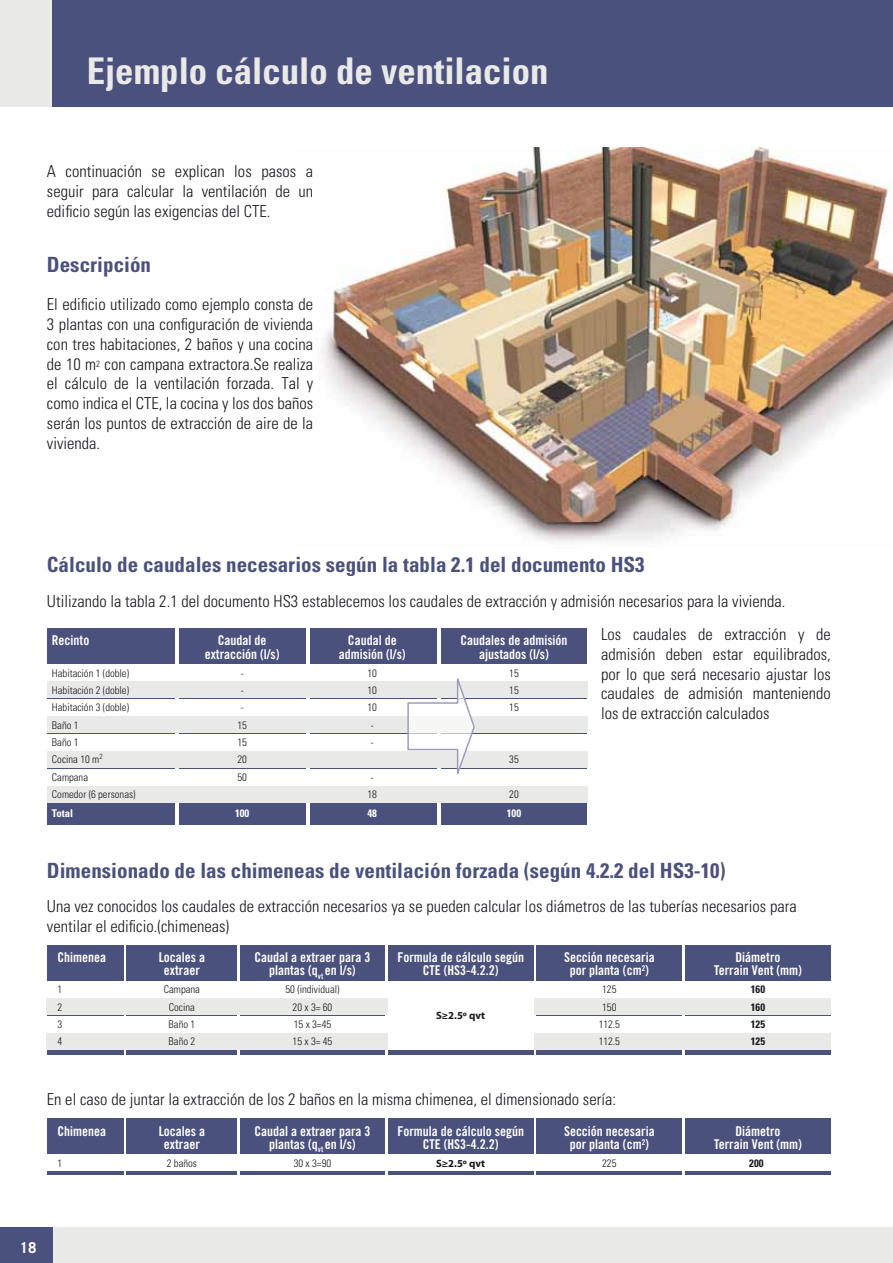
<style>
.page{position:relative;width:893px;height:1263px;background:#fff}
.page>*{position:absolute;margin:0;border:0;box-sizing:border-box;transform-origin:0 0}
.t1{font:700 condensed 36.75px "Univers LT Std";color:#e9eae8}
.t2{font:700 condensed 21px "Univers LT Std";color:#4b517d}
.t3{font:300 condensed 16.5px/19.8px "Univers LT Std";color:#1a171c;text-align:justify}
.t4{font:700 15px "Trade Gothic";color:#fff}
.t5{font:13.5px/13.5px "Trade Gothic LT Std Bd Cn 20";color:#fff;text-align:center}
.t6{font:300 condensed 10.65px/17.4px "Univers LT Std";color:#1a171c;text-align:center}
.t7{font:700 10.65px "Myriad Pro";color:#1a171c}
.t8{font:700 condensed 10.65px/17.4px "Univers LT Std";color:#1a171c;text-align:justify}
.t9{font:700 condensed 10.65px "Univers LT Std";color:#fff}
</style>
<div class="page">
<img style="left:323px;top:148px;width:570px;height:394px">
<div style="left:0;top:0;width:893px;height:107px;background:#4b517d"></div>
<div style="left:0;top:0;width:51px;height:107px;background:#e9eae8"></div>
<div style="left:0;top:1228px;width:893px;height:35px;background:#e9eae8"></div>
<div style="left:0;top:1228px;width:52px;height:35px;background:#4b517d"></div>
<div style="left:441px;top:628px;width:146px;height:197px;background:#4b517d"></div>
<div style="left:310px;top:628px;width:127px;height:197px;background:#4b517d"></div>
<div style="left:47px;top:628px;width:127px;height:197px;background:#4b517d"></div>
<div style="left:179px;top:628px;width:127px;height:197px;background:#4b517d"></div>
<div style="left:47px;top:786px;width:540px;height:17px;background:#e9eae8"></div>
<div style="left:47px;top:734px;width:540px;height:16px;background:#fff"></div>
<div style="left:47px;top:717px;width:540px;height:16px;background:#e9eae8"></div>
<div style="left:47px;top:752px;width:540px;height:16px;background:#e9eae8"></div>
<div style="left:47px;top:769px;width:540px;height:16px;background:#fff"></div>
<div style="left:47px;top:682px;width:540px;height:16px;background:#e9eae8"></div>
<div style="left:47px;top:664px;width:540px;height:16px;background:#fff"></div>
<div style="left:47px;top:699px;width:540px;height:16px;background:#fff"></div>
<svg style="left:407px;top:678px;width:69px;height:97px"></svg>
<div style="left:685px;top:944px;width:146px;height:110px;background:#4b517d"></div>
<div style="left:536px;top:944px;width:146px;height:110px;background:#4b517d"></div>
<div style="left:388px;top:944px;width:146px;height:110px;background:#4b517d"></div>
<div style="left:240px;top:944px;width:145px;height:110px;background:#4b517d"></div>
<div style="left:47px;top:944px;width:77px;height:110px;background:#4b517d"></div>
<div style="left:127px;top:944px;width:110px;height:110px;background:#4b517d"></div>
<div style="left:47px;top:1033px;width:784px;height:17px;background:#e9eae8"></div>
<div style="left:47px;top:998px;width:784px;height:17px;background:#e9eae8"></div>
<div style="left:47px;top:981px;width:784px;height:16px;background:#fff"></div>
<div style="left:47px;top:1016px;width:784px;height:16px;background:#fff"></div>
<div style="left:388px;top:981px;width:146px;height:68px;background:#fff"></div>
<div style="left:685px;top:1118px;width:146px;height:57px;background:#4b517d"></div>
<div style="left:536px;top:1118px;width:146px;height:57px;background:#4b517d"></div>
<div style="left:388px;top:1118px;width:146px;height:57px;background:#4b517d"></div>
<div style="left:240px;top:1118px;width:145px;height:57px;background:#4b517d"></div>
<div style="left:47px;top:1118px;width:77px;height:57px;background:#4b517d"></div>
<div style="left:127px;top:1118px;width:110px;height:57px;background:#4b517d"></div>
<div style="left:47px;top:1154px;width:784px;height:17px;background:#fff"></div>
<h1 class="t1" style="left:87px;top:49px;width:463px">Ejemplo cálculo de ventilacion</h1>
<p class="t3" style="left:47px;top:161px;width:268px">A continuación se explican los pasos a seguir para calcular la ventilación de un edificio según las exigencias del CTE.</p>
<p class="t2" style="left:47px;top:252px;width:106px">Descripción</p>
<p class="t3" style="left:47px;top:294px;width:268px">El edificio utilizado como ejemplo consta de 3 plantas con una configuración de vivienda con tres habitaciones, 2 baños y una cocina de 10 m<sup>2</sup> con campana extractora.Se realiza el cálculo de la ventilación forzada. Tal y como indica el CTE, la cocina y los dos baños serán los puntos de extracción de aire de la vivienda.</p>
<p class="t2" style="left:47px;top:552px;width:599px">Cálculo de caudales necesarios según la tabla 2.1 del documento HS3</p>
<p class="t3" style="left:47px;top:591px;width:740px">Utilizando la tabla 2.1 del documento HS3 establecemos los caudales de extracción y admisión necesarios para la vivienda.</p>
<p class="t5" style="left:460px;top:633px;width:109px">Caudales de admisión ajustados (l/s)</p>
<p class="t3" style="left:601px;top:624px;width:231px">Los caudales de extracción y de admisión deben estar equilibrados, por lo que será necesario ajustar los caudales de admisión manteniendo los de extracción calculados</p>
<p class="t5" style="left:52px;top:633px;width:39px">Recinto</p>
<p class="t5" style="left:205px;top:633px;width:76px">Caudal de extracción (l/s)</p>
<p class="t6" style="left:237px;top:664px;width:11px">-<br>-<br>-<br>15<br>15<br>20<br>50</p>
<p class="t9" style="left:235px;top:807px;width:16px">100</p>
<p class="t5" style="left:339px;top:633px;width:68px">Caudal de admisión (l/s)</p>
<p class="t6" style="left:52px;top:664px;width:85px;text-align:left">Habitación 1 (doble)<br>Habitación 2 (doble)<br>Habitación 3 (doble)<br>Baño 1<br>Baño 1<br>Cocina 10 m<sup>2<br></sup>Campana<br>Comedor (6 personas)</p>
<p class="t9" style="left:52px;top:807px;width:23px">Total</p>
<p class="t6" style="left:368px;top:664px;width:11px">10<br>10<br>10 -<br>-</p>
<p class="t6" style="left:368px;top:768px;width:11px">-<br>18</p>
<p class="t9" style="left:368px;top:807px;width:11px">48</p>
<p class="t6" style="left:509px;top:664px;width:11px;text-align:justify">15<br>15<br>15</p>
<p class="t6" style="left:509px;top:751px;width:11px">35</p>
<p class="t6" style="left:509px;top:786px;width:11px">20</p>
<p class="t9" style="left:507px;top:807px;width:16px">100</p>
<p class="t2" style="left:47px;top:858px;width:680px">Dimensionado de las chimeneas de ventilación forzada (según 4.2.2 del HS3-10)</p>
<p class="t3" style="left:47px;top:897px;width:751px">Una vez conocidos los caudales de extracción necesarios ya se pueden calcular los diámetros de las tuberías necesarios para ventilar el edificio.(chimeneas)</p>
<p class="t5" style="left:397px;top:950px;width:128px">Formula de cálculo según<br>CTE (HS3-4.2.2)</p>
<p class="t5" style="left:564px;top:950px;width:92px">Sección necesaria por planta (cm<sup>2</sup>)</p>
<p class="t5" style="left:714px;top:950px;width:89px">Diámetro<br>Terrain Vent (mm)</p>
<p class="t8" style="left:751px;top:981px;width:16px">160<br>160<br>125<br>125</p>
<p class="t5" style="left:57px;top:950px;width:50px">Chimenea</p>
<p class="t5" style="left:159px;top:950px;width:48px">Locales a extraer</p>
<p class="t6" style="left:164px;top:981px;width:38px">Campana<br>Cocina<br>Baño 1<br>Baño 2</p>
<p class="t5" style="left:254px;top:950px;width:118px">Caudal a extraer para 3 plantas (q<sub>vt</sub> en l/s)</p>
<p class="t6" style="left:57px;top:981px;width:6px;text-align:justify">1<br>2<br>3<br>4</p>
<p class="t6" style="left:285px;top:981px;width:56px">50 (individual)<br>20 x 3= 60<br>15 x 3=45<br>15 x 3= 45</p>
<p class="t6" style="left:599px;top:981px;width:23px">125<br>150<br>112.5<br>112.5</p>
<p class="t7" style="left:436px;top:1008px;width:51px">S≥2.5º qvt</p>
<p class="t3" style="left:47px;top:1090px;width:571px">En el caso de juntar la extracción de los 2 baños en la misma chimenea, el dimensionado sería:</p>
<p class="t5" style="left:397px;top:1124px;width:128px">Formula de cálculo según<br>CTE (HS3-4.2.2)</p>
<p class="t5" style="left:564px;top:1124px;width:92px">Sección necesaria por planta (cm<sup>2</sup>)</p>
<p class="t5" style="left:57px;top:1124px;width:50px">Chimenea</p>
<p class="t5" style="left:159px;top:1124px;width:48px">Locales a extraer</p>
<p class="t6" style="left:57px;top:1154px;width:6px">1</p>
<p class="t6" style="left:167px;top:1154px;width:32px">2 baños</p>
<p class="t6" style="left:294px;top:1154px;width:39px">30 x 3=90</p>
<p class="t7" style="left:436px;top:1156px;width:51px">S≥2.5º qvt</p>
<p class="t6" style="left:602px;top:1154px;width:16px">225</p>
<p class="t5" style="left:254px;top:1124px;width:118px">Caudal a extraer para 3 plantas (q<sub>vt</sub> en l/s)</p>
<p class="t5" style="left:714px;top:1124px;width:89px">Diámetro<br>Terrain Vent (mm)</p>
<p class="t8" style="left:749px;top:1154px;width:16px">200</p>
<p class="t4" style="left:20px;top:1238px;width:18px">18</p>
</div>
